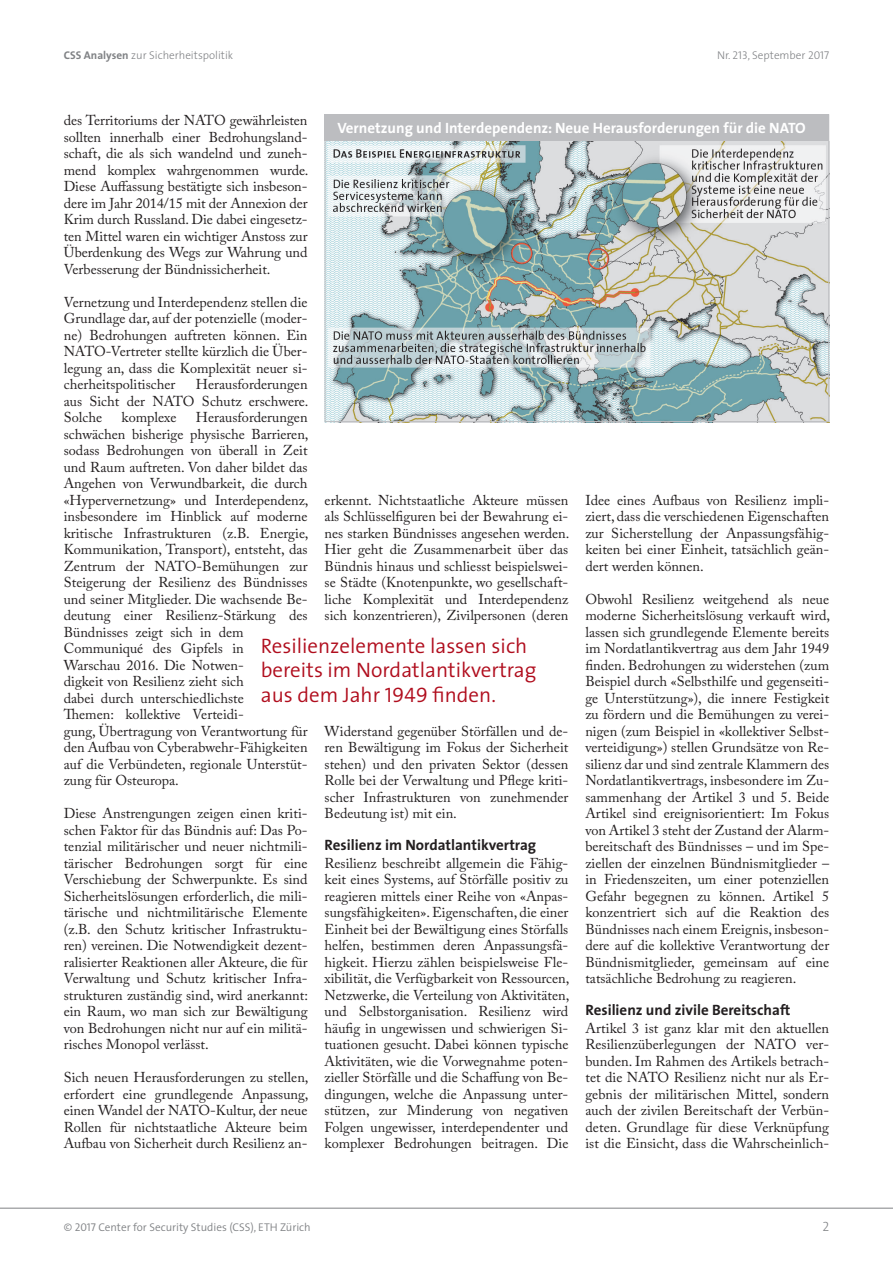
<style>
.page{position:relative;width:893px;height:1263px;background:#fff}
.page>*{position:absolute;margin:0;border:0;box-sizing:border-box;transform-origin:0 0}
.Quote_de{font:300 21px/24.8px "The Sans";color:#b00d1d}
.Lauftext_Titel_de{font:700 15px "The Sans";color:#231f20}
.Boxtitel_e{font:700 15px "The Sans";color:#fff}
.Text_de{font:14.25px/16.5px "Adobe Caslon Pro";color:#231f20;text-align:justify}
.t1{font:13.5px "The Sans Light Caps";color:#808285}
.t2{font:300 11.25px "The Sans";color:#808285}
.t3{font:300 11.25px "The Sans";color:#808285}
.s1{font-weight:700}
.s2{font-family:"The Sans Light Caps";font-weight:400}
.s3{font-family:"The Sans Semi Light Caps";font-weight:400}
</style>
<div class="page">
<hr style="left:0;top:1208px;width:893px;height:1px;background:#808285">
<div style="left:325px;top:114px;width:504px;height:28px;background:#bcbdc0"></div>
<img style="left:327px;top:142px;width:500px;height:278px">
<div style="left:325px;top:114px;width:504px;height:308px;border:1px solid #bcbdc0"></div>
<p class="t2" style="left:64px;top:46px;width:171px"><span class="s1">CSS Analysen</span> zur Sicherheitspolitik</p>
<p class="t2" style="left:717px;top:46px;width:114px">Nr. <span class="s2">213</span>, September <span class="s2">2017</span></p>
<p class="Text_de" style="left:64px;top:112px;width:246px">des Territoriums der NATO gewährleisten sollten innerhalb einer Bedrohungsland&shy;schaft, die als sich wandelnd und zuneh&shy;mend komplex wahrgenommen wurde.<br>Diese Auffassung bestätigte sich insbeson&shy;dere im Jahr 2014/15 mit der Annexion der Krim durch Russland. Die dabei eingesetz&shy;ten Mittel waren ein wichtiger Anstoss zur Überdenkung des Wegs zur Wahrung und Verbesserung der Bündnissicherheit.</p>
<p class="Text_de" style="left:64px;top:293px;width:245px">Vernetzung und Interdependenz stellen die Grundlage dar, auf der potenzielle (moder&shy;ne) Bedrohungen auftreten können. Ein NATO-Vertreter stellte kürzlich die Über&shy;legung an, dass die Komplexität neuer si&shy;cherheitspolitischer</p>
<p class="Boxtitel_e" style="left:337px;top:116px;width:470px">Vernetzung und Interdependenz: Neue Herausforderungen für die NATO</p>
<p class="Text_de" style="left:64px;top:376px;width:246px;text-indent:132px">Herausforderungen aus Sicht der NATO Schutz erschwere.<br>Solche</p>
<p class="Text_de" style="left:64px;top:409px;width:246px;text-align:left;text-indent:132px">Herausforderungen schwächen bisherige physische Barrieren, sodass Bedrohungen von überall in Zeit und Raum auftreten. Von daher bildet das Angehen von Verwundbarkeit, die durch «Hypervernetzung» und Interdependenz, insbesondere im Hinblick auf moderne kritische Infrastrukturen (z.B. Energie, Kommunikation, Transport), entsteht, das Zentrum der NATO-Bemühungen zur Steigerung der Resilienz des Bündnisses und seiner Mitglieder. Die wachsende Be&shy;deutung einer Resilienz-Stärkung des Bündnisses zeigt sich in dem Communiqué des Gipfels in<br>Warschau 2016. Die Notwen-<br>digkeit von Resilienz zieht sich<br>dabei durch unterschiedlichste<br>Themen: kollektive Verteidi-<br>gung, Übertragung von Verantwortung für den Aufbau von Cyberabwehr-Fähigkeiten auf die Verbündeten, regionale Unterstüt&shy;zung für Osteuropa.</p>
<p class="Text_de" style="left:64px;top:805px;width:246px">Diese Anstrengungen zeigen einen kriti&shy;schen Faktor für das Bündnis auf: Das Po&shy;tenzial militärischer und neuer nichtmili&shy;tärischer Bedrohungen sorgt für eine Verschiebung der Schwerpunkte. Es sind Sicherheitslösungen erforderlich, die mili&shy;tärische und nichtmilitärische Elemente (z.B. den Schutz kritischer Infrastruktu&shy;ren) vereinen. Die Notwendigkeit dezent&shy;ralisierter Reaktionen aller Akteure, die für Verwaltung und Schutz kritischer Infra&shy;strukturen zuständig sind, wird anerkannt: ein Raum, wo man sich zur Bewältigung von Bedrohungen nicht nur auf ein militä&shy;risches Monopol verlässt.</p>
<p class="Text_de" style="left:64px;top:1069px;width:246px">Sich neuen Herausforderungen zu stellen, erfordert eine grundlegende Anpassung, einen Wandel der NATO-Kultur, der neue Rollen für nichtstaatliche Akteure beim Aufbau von Sicherheit durch Resilienz an-</p>
<p class="Text_de" style="left:122px;top:409px;width:56px">komplexe</p>
<p class="Text_de" style="left:325px;top:491px;width:246px">erkennt. Nichtstaatliche Akteure müssen als Schlüsselfiguren bei der Bewahrung ei&shy;nes starken Bündnisses angesehen werden.<br>Hier geht die Zusammenarbeit über das Bündnis hinaus und schliesst beispielswei&shy;se Städte (Knotenpunkte, wo gesellschaft&shy;liche Komplexität und Interdependenz sich konzentrieren), Zivilpersonen (deren</p>
<p class="Text_de" style="left:585px;top:491px;width:245px">Idee eines Aufbaus von Resilienz impli&shy;ziert, dass die verschiedenen Eigenschaften zur Sicherstellung der Anpassungsfähig&shy;keiten bei einer Einheit, tatsächlich geän&shy;dert werden können.</p>
<p class="Text_de" style="left:585px;top:590px;width:246px">Obwohl Resilienz weitgehend als neue moderne Sicherheitslösung verkauft wird, lassen sich grundlegende Elemente bereits im Nordatlantikvertrag aus dem Jahr 1949 finden. Bedrohungen zu widerstehen (zum Beispiel durch «Selbsthilfe und gegenseiti&shy;ge Unterstützung»), die innere Festigkeit zu fördern und die Bemühungen zu verei&shy;nigen (zum Beispiel in «kollektiver Selbst&shy;verteidigung») stellen Grundsätze von Re&shy;silienz dar und sind zentrale Klammern des Nordatlantikvertrags, insbesondere im Zu&shy;sammenhang der Artikel 3 und 5. Beide Artikel sind ereignisorientiert: Im Fokus von Artikel 3 steht der Zustand der Alarm&shy;bereitschaft des Bündnisses – und im Spe&shy;ziellen der einzelnen Bündnismitglieder – in Friedenszeiten, um einer potenziellen Gefahr begegnen zu können. Artikel 5 konzentriert sich auf die Reaktion des Bündnisses nach einem Ereignis, insbeson&shy;dere auf die kollektive Verantwortung der Bündnismitglieder, gemeinsam auf eine tatsächliche Bedrohung zu reagieren.</p>
<p class="Lauftext_Titel_de" style="left:585px;top:997px;width:207px">Resilienz und zivile Bereitschaft</p>
<p class="Text_de" style="left:585px;top:1019px;width:245px">Artikel 3 ist ganz klar mit den aktuellen Resilienzüberlegungen der NATO ver&shy;bunden. Im Rahmen des Artikels betrach&shy;tet die NATO Resilienz nicht nur als Er&shy;gebnis der militärischen Mittel, sondern auch der zivilen Bereitschaft der Verbün&shy;deten. Grundlage für diese Verknüpfung ist die Einsicht, dass die Wahrscheinlich-</p>
<p class="Quote_de" style="left:261px;top:632px;width:277px">Resilienzelemente lassen sich bereits im Nordatlantikvertrag aus dem Jahr <span class="s3">1949</span> finden.</p>
<p class="Text_de" style="left:325px;top:722px;width:245px">Widerstand gegenüber Störfällen und de&shy;ren Bewältigung im Fokus der Sicherheit stehen) und den privaten Sektor (dessen Rolle bei der Verwaltung und Pflege kriti&shy;scher Infrastrukturen von zunehmender Bedeutung ist) mit ein.</p>
<p class="Lauftext_Titel_de" style="left:325px;top:832px;width:213px">Resilienz im Nordatlantikvertrag</p>
<p class="Text_de" style="left:325px;top:854px;width:246px">Resilienz beschreibt allgemein die Fähig&shy;keit eines Systems, auf Störfälle positiv zu reagieren mittels einer Reihe von «Anpas&shy;sungsfähigkeiten». Eigenschaften, die einer Einheit bei der Bewältigung eines Störfalls helfen, bestimmen deren Anpassungsfä&shy;higkeit. Hierzu zählen beispielsweise Fle&shy;xibilität, die Verfügbarkeit von Ressourcen, Netzwerke, die Verteilung von Aktivitäten, und Selbstorganisation. Resilienz wird häufig in ungewissen und schwierigen Si&shy;tuationen gesucht. Dabei können typische Aktivitäten, wie die Vorwegnahme poten&shy;zieller Störfälle und die Schaffung von Be&shy;dingungen, welche die Anpassung unter&shy;stützen, zur Minderung von negativen Folgen ungewisser, interdependenter und komplexer Bedrohungen beitragen. Die</p>
<p class="t3" style="left:64px;top:1217px;width:248px">© <span class="s3">2017</span> Center for Security Studies (CSS), ETH Zürich</p>
<p class="t1" style="left:822px;top:1215px;width:8px">2</p>
</div>
